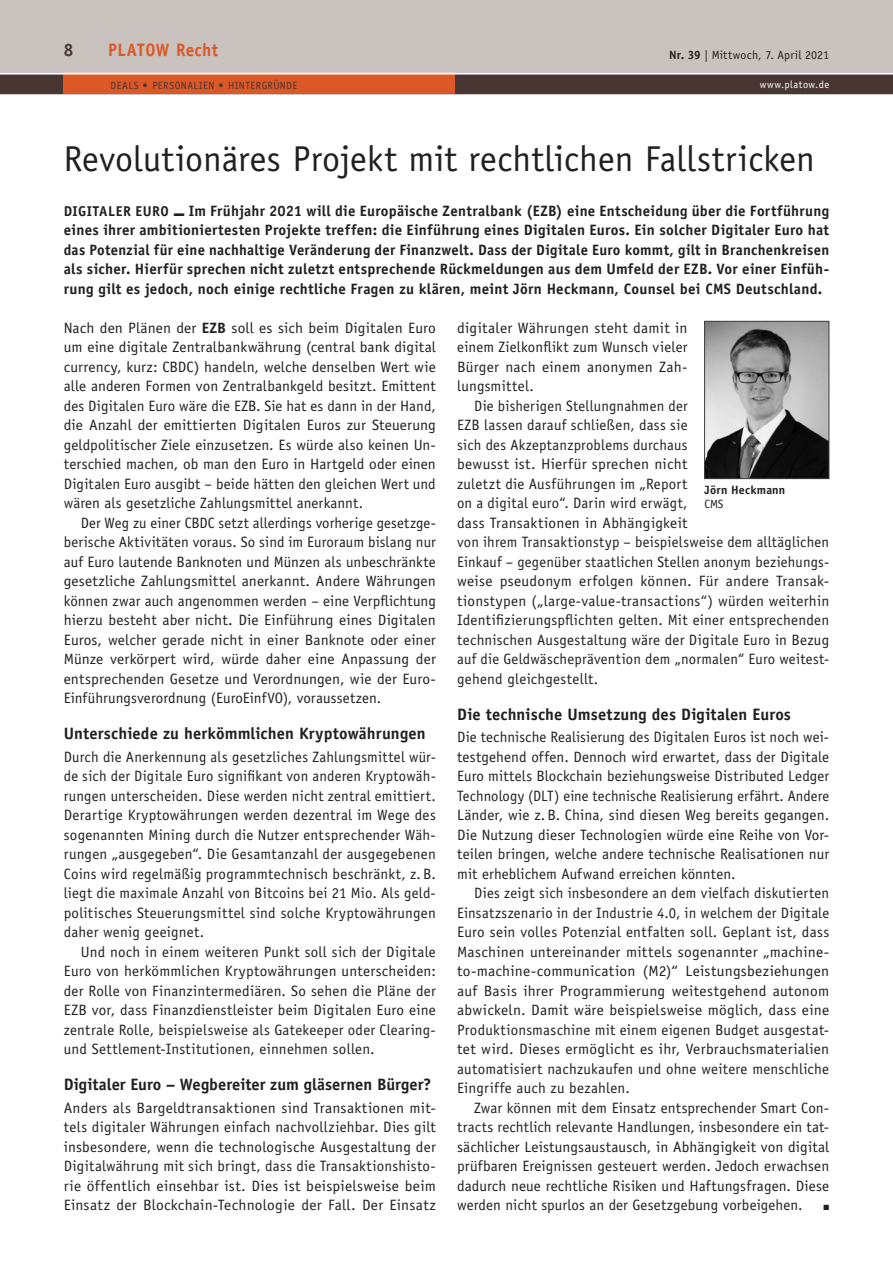
<style>
.page{position:relative;width:893px;height:1263px;background:#fff}
.page>*{position:absolute;margin:0;border:0;box-sizing:border-box;transform-origin:0 0}
.t1{font:36px "Officina Sans Std";letter-spacing:.005em;color:#231f20}
.t2{font:700 18px "Officina Sans Std";letter-spacing:.03em;color:#dd5827;scale:.95 1}
.t3{font:700 18px "Officina Sans Std";color:#473632;scale:.95 1}
.t4{font:700 16.5px "Officina Sans Std";letter-spacing:.005em;color:#231f20}
.t5{font:15px/19.5px "Officina Sans Std";letter-spacing:.015em;color:#231f20;text-align:justify}
.t6{font:700 15px/19.5px "Officina Sans Std";letter-spacing:.015em;color:#231f20;text-align:justify}
.t7{font:700 14.25px "Officina Sans Std";letter-spacing:.035em;color:#231f20}
.t8{font:12px "Officina Sans Std";letter-spacing:.01em;color:#231f20}
.t9{font:700 12px "Officina Sans Std";letter-spacing:.015em;color:#231f20}
.t10{font:10.5px "Officina Sans Std";letter-spacing:.035em;color:#473632}
.t11{font:10.5px "Officina Sans Std";letter-spacing:.045em;color:#fff}
.t12{font:7.5px "Zapf Dingbats";color:#231f20}
.s1{font-weight:700}
</style>
<div class="page">
<div style="left:0;top:0;width:893px;height:72px;background:#c9c2bf"></div>
<div style="left:0;top:72px;width:893px;height:22px;background:#473632"></div>
<hr style="left:0;top:94px;width:893px;height:1px;background:#473632">
<div style="left:64px;top:73px;width:391px;height:21px;background:#dd5827"></div>
<hr style="left:0;top:72px;width:893px;height:3px;background:#fff">
<img style="left:706px;top:323px;width:121px;height:154px">
<div style="left:704px;top:321px;width:125px;height:158px;border:1px solid #3e3e3f"></div>
<p class="t3" style="left:64px;top:39px;width:12px">8</p>
<p class="t2" style="left:108px;top:39px;width:117px">PLATOW Recht</p>
<p class="t10" style="left:111px;top:79px;width:188px">DEALS <span class="s1">•</span> PERSONALIEN <span class="s1">•</span> HINTERGRÜNDE</p>
<p class="t8" style="left:669px;top:47px;width:162px"><span class="s1">Nr. 39</span> | Mittwoch, 7. April 2021</p>
<p class="t11" style="left:760px;top:79px;width:71px">www.platow.de</p>
<h1 class="t1" style="left:64px;top:137px;width:752px">Revolutionäres Projekt mit rechtlichen Fallstricken</h1>
<p class="t7" style="left:64px;top:202px;width:97px">Digitaler Euro</p>
<p class="t6" style="left:64px;top:201px;width:767px;text-indent:110px">■ Im Frühjahr 2021 will die Europäische Zentralbank (EZB) eine Entscheidung über die Fortführung eines ihrer ambitioniertesten Projekte treffen: die Einführung eines Digitalen Euros. Ein solcher Digitaler Euro hat das Potenzial für eine nachhaltige Veränderung der Finanzwelt. Dass der Digitale Euro kommt, gilt in Branchenkreisen als sicher. Hierfür sprechen nicht zuletzt entsprechende Rückmeldungen aus dem Umfeld der EZB. Vor einer Einfüh&shy;rung gilt es jedoch, noch einige rechtliche Fragen zu klären, meint Jörn H eckmann, Counsel bei CMS Deutschland.</p>
<p class="t5" style="left:64px;top:318px;width:374px">Nach den Plänen der <span class="s1">EZB</span> soll es sich beim Digitalen Euro um eine digitale Zentralbankwährung (central bank digital currency, kurz: CBDC) handeln, welche denselben Wert wie alle anderen Formen von Zentralbankgeld besitzt. Emittent des Digitalen Euro wäre die EZB. Sie hat es dann in der Hand, die Anzahl der emittierten Digitalen Euros zur Steuerung geldpolitischer Ziele einzusetzen. Es würde also keinen Un&shy;terschied machen, ob man den Euro in Hartgeld oder einen Digitalen Euro ausgibt – beide hätten den gleichen Wert und wären als gesetzliche Zahlungsmittel anerkannt.</p>
<p class="t5" style="left:64px;top:513px;width:374px;text-indent:17px">Der Weg zu einer CBDC setzt allerdings vorherige gesetzge&shy;berische Aktivitäten voraus. So sind im Euroraum bislang nur auf Euro lautende Banknoten und Münzen als unbeschränkte gesetzliche Zahlungsmittel anerkannt. Andere Währungen können zwar auch angenommen werden – eine Verpflichtung hierzu besteht aber nicht. Die Einführung eines Digitalen Euros, welcher gerade nicht in einer Banknote oder einer Münze verkörpert wird, würde daher eine Anpassung der entsprechenden Gesetze und Verordnungen, wie der Euro-Einführungsverordnung (EuroEinfVO), voraussetzen.</p>
<p class="t4" style="left:64px;top:723px;width:363px">Unterschiede zu herkömmlichen Kryptowährungen</p>
<p class="t5" style="left:64px;top:747px;width:374px">Durch die Anerkennung als gesetzliches Zahlungsmittel wür&shy;de sich der Digitale Euro signifikant von anderen Kryptowäh&shy;rungen unterscheiden. Diese werden nicht zentral emittiert.<br>Derartige Kryptowährungen werden dezentral im Wege des sogenannten Mining durch die Nutzer entsprechender Wäh&shy;rungen „ausgegeben“. Die Gesamtanzahl der ausgegebenen Coins wird regelmäßig programmtechnisch beschränkt, z. B. liegt die maximale Anzahl von Bitcoins bei 21 Mio. Als geld&shy;politisches Steuerungsmittel sind solche Kryptowährungen daher wenig geeignet.</p>
<p class="t5" style="left:64px;top:942px;width:374px;text-indent:17px">Und noch in einem weiteren Punkt soll sich der Digitale Euro von herkömmlichen Kryptowährungen unterscheiden: der Rolle von Finanzintermediären. So sehen die Pläne der EZB vor, dass Finanzdienstleister beim Digitalen Euro eine zentrale Rolle, beispielsweise als Gatekeeper oder Clearing&shy;und Settlement-Institutionen, einnehmen sollen.</p>
<p class="t4" style="left:64px;top:1074px;width:369px">Digitaler Euro – Wegbereiter zum gläsernen Bürger?</p>
<p class="t5" style="left:64px;top:1098px;width:374px">Anders als Bargeldtransaktionen sind Transaktionen mit&shy;tels digitaler Währungen einfach nachvollziehbar. Dies gilt insbesondere, wenn die technologische Ausgestaltung der Digitalwährung mit sich bringt, dass die Transaktionshisto&shy;rie öffentlich einsehbar ist. Dies ist beispielsweise beim Einsatz der Blockchain-Technologie der Fall. Der Einsatz</p>
<p class="t5" style="left:457px;top:318px;width:232px">digitaler Währungen steht damit in einem Zielkonflikt zum Wunsch vieler Bürger nach einem anonymen Zah&shy;lungsmittel.</p>
<p class="t5" style="left:457px;top:396px;width:374px;text-align:left;text-indent:17px">Die bisherigen Stellungnahmen der<br>EZB lassen darauf schließen, dass sie<br>sich des Akzeptanzproblems durchaus<br>bewusst ist. Hierfür sprechen nicht<br>zuletzt die Ausführungen im „Report<br>on a digital euro“. Darin wird erwägt,<br>dass Transaktionen in Abhängigkeit<br>von ihrem Transaktionstyp – beispielsweise dem alltäglichen Einkauf – gegenüber staatlichen Stellen anonym beziehungs&shy;weise pseudonym erfolgen können. Für andere Transak&shy;tionstypen („large-value-transactions“) würden weiterhin Identifizierungspflichten gelten. Mit einer entsprechenden technischen Ausgestaltung wäre der Digitale Euro in Bezug auf die Geldwäscheprävention dem „normalen“ Euro weitest&shy;gehend gleichgestellt.</p>
<p class="t4" style="left:457px;top:704px;width:335px">Die technische Umsetzung des Digitalen Euros</p>
<p class="t5" style="left:457px;top:728px;width:374px">Die technische Realisierung des Digitalen Euros ist noch wei&shy;testgehend offen. Dennoch wird erwartet, dass der Digitale Euro mittels Blockchain beziehungsweise Distributed Ledger Technology (DLT) eine technische Realisierung erfährt. Andere Länder, wie z.B. China, sind diesen Weg bereits gegangen.<br>Die Nutzung dieser Technologien würde eine Reihe von Vor&shy;teilen bringen, welche andere technische Realisationen nur mit erheblichem Aufwand erreichen könnten.</p>
<p class="t5" style="left:457px;top:884px;width:374px;text-indent:17px">Dies zeigt sich insbesondere an dem vielfach diskutierten Einsatzszenario in der Industrie 4.0, in welchem der Digitale Euro sein volles Potenzial entfalten soll. Geplant ist, dass Maschinen untereinander mittels sogenannter „machine&shy;to-machine-communication (M2)“ Leistungsbeziehungen auf Basis ihrer Programmierung weitestgehend autonom abwickeln. Damit wäre beispielsweise möglich, dass eine Produktionsmaschine mit einem eigenen Budget ausgestat&shy;tet wird. Dieses ermöglicht es ihr, Verbrauchsmaterialien automatisiert nachzukaufen und ohne weitere menschliche Eingriffe auch zu bezahlen.</p>
<p class="t5" style="left:457px;top:1098px;width:374px;text-indent:17px">Zwar können mit dem Einsatz entsprechender Smart Con&shy;tracts rechtlich relevante Handlungen, insbesondere ein tat&shy;sächlicher Leistungsaustausch, in Abhängigkeit von digital prüfbaren Ereignissen gesteuert werden. Jedoch erwachsen dadurch neue rechtliche Risiken und Haftungsfragen. Diese werden nicht spurlos an der Gesetzgebung vorbeigehen.</p>
<p class="t9" style="left:705px;top:482px;width:82px">Jörn H eckmann</p>
<p class="t8" style="left:705px;top:497px;width:20px">CMS</p>
<p class="t12" style="left:823px;top:1204px;width:7px">■</p>
</div>
